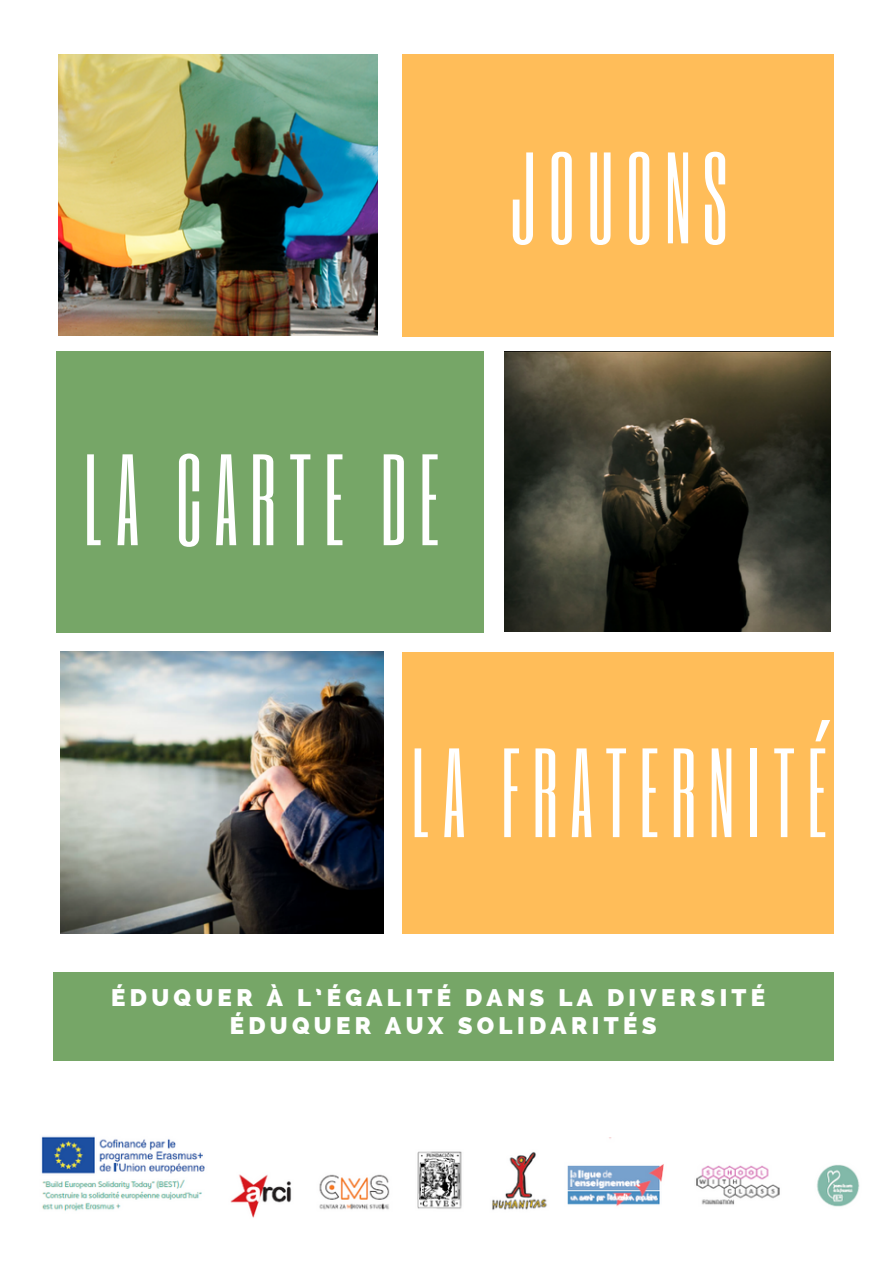
<style>
.page{position:relative;width:894px;height:1264px;background:#fff}
.page>*{position:absolute;margin:0;border:0;box-sizing:border-box;transform-origin:0 0}
.t1{font:107.7px "Six Caps";letter-spacing:.11em;color:#fff}
.t2{font:105.15px "Six Caps";letter-spacing:.11em;color:#fff}
.t3{font:800 24px "Raleway";letter-spacing:.18em;color:#fff}
</style>
<div class="page">
<img style="left:58px;top:54px;width:319px;height:281px">
<img style="left:504px;top:351px;width:325px;height:281px">
<img style="left:60px;top:651px;width:323px;height:282px">
<div style="left:401px;top:55px;width:432px;height:281px;background:#ffbd59"></div>
<div style="left:57px;top:351px;width:427px;height:282px;background:#76a667"></div>
<div style="left:401px;top:652px;width:432px;height:281px;background:#ffbd59"></div>
<div style="left:53px;top:972px;width:780px;height:88px;background:#76a667"></div>
<img style="left:41px;top:1136px;width:506px;height:82px">
<img style="left:567px;top:1137px;width:293px;height:70px">
<p class="t1" style="left:509px;top:124px;width:219px">JOUONS</p>
<p class="t1" style="left:84px;top:426px;width:357px">LA CARTE DE</p>
<p class="t2" style="left:411px;top:721px;width:417px">LA FRATERNITÉ</p>
<p class="t3" style="left:111px;top:983px;width:655px">ÉDUQUER À L’ÉGALITÉ DANS LA DIVERSITÉ</p>
<p class="t3" style="left:229px;top:1011px;width:428px">ÉDUQUER AUX SOLIDARITÉS</p>
</div>
